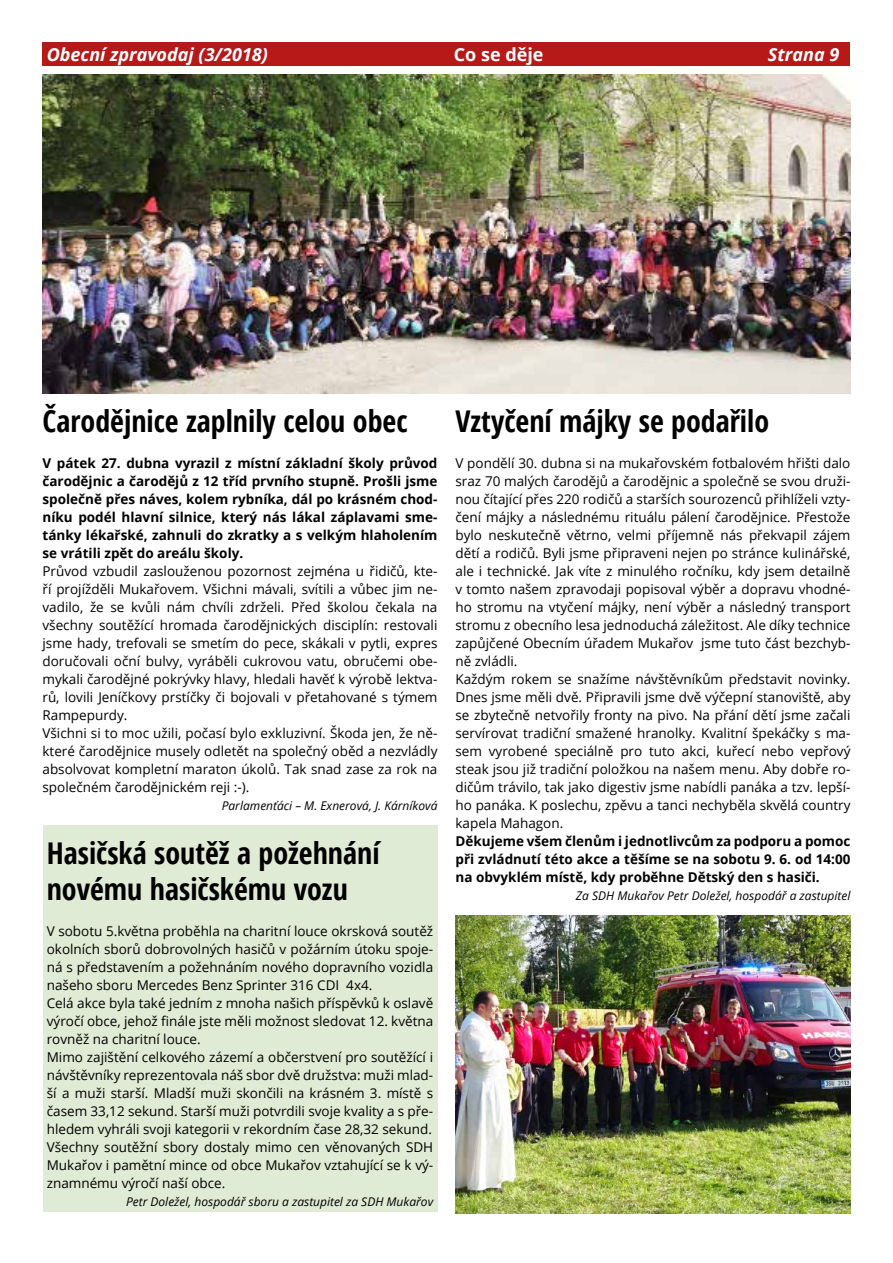
<style>
.page{position:relative;width:893px;height:1263px;background:#fff}
.page>*{position:absolute;margin:0;border:0;box-sizing:border-box;transform-origin:0 0}
.t1{font:700 30px/36px "Open Sans Condensed";color:#000}
.t2{font:italic 700 18px "Open Sans";color:#fff}
.t3{font:700 18px "Open Sans";color:#fff}
.t4{font:13.5px/18px "Open Sans";color:#000}
.t5{font:700 13.5px/18px "Open Sans";color:#000;text-align:justify}
.t6{font:italic 12px "Open Sans";color:#000}
</style>
<div class="page">
<div style="left:43px;top:43px;width:807px;height:23px;background:#b61918"></div>
<img style="left:43px;top:74px;width:807px;height:319px">
<div style="left:43px;top:825px;width:394px;height:387px;background:#dfebd4"></div>
<img style="left:455px;top:915px;width:395px;height:299px">
<h2 class="t2" style="left:47px;top:42px;width:223px">Obecní zpravodaj (3/2018)</h2>
<h2 class="t3" style="left:454px;top:42px;width:91px">Co se děje</h2>
<h2 class="t2" style="left:768px;top:42px;width:73px">Strana 9</h2>
<h1 class="t1" style="left:43px;top:402px;width:367px">Čarodějnice zaplnily celou obec</h1>
<p class="t5" style="left:43px;top:454px;width:396px">V pátek 27. dubna vyrazil z místní základní školy průvod čarodějnic a čarodějů z 12 tříd prvního stupně. Prošli jsme společně přes náves, kolem rybníka, dál po krásném chod&shy;níku podél hlavní silnice, který nás lákal záplavami sme&shy;tánky lékařské, zahnuli do zkratky a s velkým hlaholením se vrátili zpět do areálu školy.</p>
<p class="t4" style="left:43px;top:562px;width:396px">Průvod vzbudil zaslouženou pozornost zejména u řidičů, kte&shy;ří projížděli Mukařovem. Všichni mávali, svítili a vůbec jim ne&shy;vadilo, že se kvůli nám chvíli zdrželi. Před školou čekala na všechny soutěžící hromada čarodějnických disciplín: restovali jsme hady, trefovali se smetím do pece, skákali v pytli, expres doručovali oční bulvy, vyráběli cukrovou vatu, obručemi obe&shy;mykali čarodějné pokrývky hlavy, hledali havěť k výrobě lektva&shy;rů, lovili Jeníčkovy prstíčky či bojovali v přetahované s týmem Rampepurdy.<br>Všichni si to moc užili, počasí bylo exkluzivní. Škoda jen, že ně&shy;které čarodějnice musely odletět na společný oběd a nezvládly absolvovat kompletní maraton úkolů. Tak snad zase za rok na společném čarodějnickém reji :-).</p>
<p class="t6" style="left:222px;top:797px;width:217px">Parlamenťáci – M. Exnerová, J. Kárníková</p>
<h1 class="t1" style="left:47px;top:834px;width:334px">Hasičská soutěž a požehnání novému hasičskému vozu</h1>
<p class="t4" style="left:47px;top:922px;width:388px">V sobotu 5.května proběhla na charitní louce okrsková soutěž okolních sborů dobrovolných hasičů v požárním útoku spoje&shy;ná s představením a požehnáním nového dopravního vozidla našeho sboru Mercedes Benz Sprinter 316 CDI 4x4.<br>Celá akce byla také jedním z mnoha našich příspěvků k oslavě výročí obce, jehož finále jste měli možnost sledovat 12. května rovněž na charitní louce.<br>Mimo zajištění celkového zázemí a občerstvení pro soutěžící i návštěvníky reprezentovala náš sbor dvě družstva: muži mlad&shy;ší a muži starší. Mladší muži skončili na krásném 3. místě s časem 33,12 sekund. Starší muži potvrdili svoje kvality a s pře&shy;hledem vyhráli svoji kategorii v rekordním čase 28,32 sekund.<br>Všechny soutěžní sbory dostaly mimo cen věnovaných SDH Mukařov i pamětní mince od obce Mukařov vztahující se k vý&shy;znamnému výročí naší obce.</p>
<p class="t6" style="left:126px;top:1193px;width:309px">Petr Doležel, hospodář sboru a zastupitel za SDH Mukařov</p>
<h1 class="t1" style="left:455px;top:402px;width:315px">Vztyčení májky se podařilo</h1>
<p class="t4" style="left:455px;top:454px;width:396px">V pondělí 30. dubna si na mukařovském fotbalovém hřišti dalo sraz 70 malých čarodějů a čarodějnic a společně se svou druži&shy;nou čítající přes 220 rodičů a starších sourozenců přihlíželi vzty&shy;čení májky a následnému rituálu pálení čarodějnice. Přestože bylo neskutečně větrno, velmi příjemně nás překvapil zájem dětí a rodičů. Byli jsme připraveni nejen po stránce kulinářské, ale i technické. Jak víte z minulého ročníku, kdy jsem detailně v tomto našem zpravodaji popisoval výběr a dopravu vhodné&shy;ho stromu na vtyčení májky, není výběr a následný transport stromu z obecního lesa jednoduchá záležitost. Ale díky technice zapůjčené Obecním úřadem Mukařov jsme tuto část bezchyb&shy;ně zvládli.<br>Každým rokem se snažíme návštěvníkům představit novinky.<br>Dnes jsme měli dvě. Připravili jsme dvě výčepní stanoviště, aby se zbytečně netvořily fronty na pivo. Na přání dětí jsme začali servírovat tradiční smažené hranolky. Kvalitní špekáčky s ma&shy;sem vyrobené speciálně pro tuto akci, kuřecí nebo vepřový steak jsou již tradiční položkou na našem menu. Aby dobře ro&shy;dičům trávilo, tak jako digestiv jsme nabídli panáka a tzv. lepší&shy;ho panáka. K poslechu, zpěvu a tanci nechyběla skvělá country kapela Mahagon.</p>
<p class="t5" style="left:455px;top:832px;width:396px">Děkujeme všem členům i jednotlivcům za podporu a pomoc při zvládnutí této akce a těšíme se na sobotu 9. 6. od 14:00 na obvyklém místě, kdy proběhne Dětský den s hasiči.</p>
<p class="t6" style="left:576px;top:887px;width:276px">Za SDH Mukařov Petr Doležel, hospodář a zastupitel</p>
</div>
